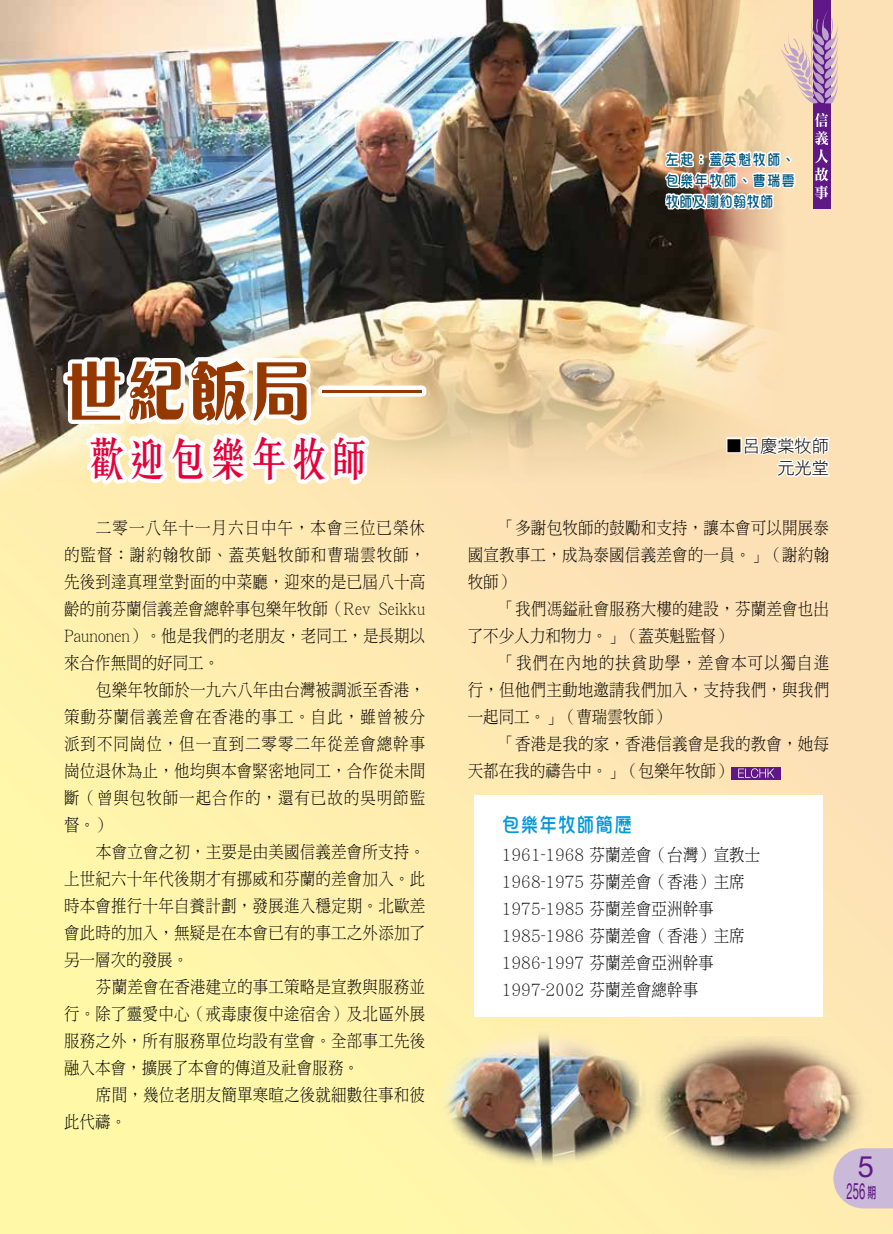
<style>
.page{position:relative;width:893px;height:1234px;background:#fff}
.page>*{position:absolute;margin:0;border:0;box-sizing:border-box;transform-origin:0 0}
.t1{font:800 66px "M Gentle HK";color:#943800;scale:.9 1}
.t2{font:500 45px "C Song 3 HK";color:#e60039;scale:.9 1}
.t3{font:29.25px "Helvetica Neue";color:#601886}
.t4{font:22.5px "Helvetica Neue";color:#601886;scale:.5 1}
.t5{font:20.25px "DF Hua Zong HK W5";letter-spacing:.025em;color:#0097db;scale:.9 1}
.t6{font:17.25px/27px "DF Ming HK W3";letter-spacing:.01em;color:#000;text-align:justify;scale:.9 1}
.t7{font:17.25px/22.5px "DF Hei HK W3";color:#000;text-align:right}
.t8{font:15px/21px "DF Hua Zong HK W5";letter-spacing:.075em;color:#005982;text-align:justify;scale:.9 1}
.s1{font-family:"DF Li Hei HK W5";font-size:15px}
</style>
<div class="page">
<div style="left:0;top:0;width:893px;height:1233px;background:linear-gradient(to right,#fff8a9,#fde0b8)"></div>
<img style="left:0;top:0;width:790px;height:491px">
<div style="left:732px;top:766px;width:49px;height:13px;background:#601886"></div>
<svg style="left:738px;top:768px;width:36px;height:9px"></svg>
<div style="left:474px;top:795px;width:349px;height:221px;background:#fff"></div>
<div style="left:318px;top:385px;width:108px;height:11px;border:9px solid #fff"></div>
<img style="left:59px;top:0;width:315px;height:520px">
<div style="left:726px;top:437px;width:16px;height:16px;border:3px solid #fff"></div>
<svg style="left:742px;top:416px;width:89px;height:63px"></svg>
<img style="left:662px;top:148px;width:135px;height:68px">
<div style="left:639px;top:1030px;width:240px;height:154px;background:#feeab2"></div>
<img style="left:661px;top:1038px;width:202px;height:133px">
<img style="left:435px;top:1017px;width:226px;height:170px">
<svg style="left:833px;top:1147px;width:60px;height:61px;background:#d1bfd3"></svg>
<div style="left:813px;top:0;width:18px;height:209px;background:#601886"></div>
<svg style="left:815px;top:113px;width:13px;height:86px"></svg>
<svg style="left:779px;top:8px;width:59px;height:95px;background:#d1afb5"></svg>
<p class="t8" style="left:666px;top:149px;width:145px">左起：蓋英魁牧師、包樂年牧師、曹瑞雲牧師及謝約翰牧師</p>
<h1 class="t1" style="left:64px;top:346px;width:399px">世紀飯局 —</h1>
<h2 class="t2" style="left:87px;top:436px;width:316px">歡迎包樂年牧師</h2>
<p class="t7" style="left:726px;top:434px;width:105px">■呂慶棠牧師元光堂</p>
<p class="t6" style="left:64px;top:514px;width:403px;text-indent:32px">二零一八年十一月六日中午，本會三位已榮休的監督：謝約翰牧師、蓋英魁牧師和曹瑞雲牧師，先後到達真理堂對面的中菜廳，迎來的是已屆八十高齡的前芬蘭信義差會總幹事包樂年牧師（Rev Seikku Paunonen）。他是我們的老朋友，老同工，是長期以來合作無間的好同工。</p>
<p class="t6" style="left:64px;top:676px;width:403px;text-indent:32px">包樂年牧師於一九六八年由台灣被調派至香港，策動芬蘭信義差會在香港的事工。自此，雖曾被分派到不同崗位，但一直到二零零二年從差會總幹事崗位退休為止，他均與本會緊密地同工，合作從未間斷（曾與包牧師一起合作的，還有已故的吳明節監督。）</p>
<p class="t6" style="left:64px;top:838px;width:403px;text-indent:32px">本會立會之初，主要是由美國信義差會所支持。上世紀六十年代後期才有挪威和芬蘭的差會加入。此時本會推行十年自養計劃，發展進入穩定期。北歐差會此時的加入，無疑是在本會已有的事工之外添加了另一層次的發展。</p>
<p class="t6" style="left:64px;top:973px;width:403px;text-indent:32px">芬蘭差會在香港建立的事工策略是宣教與服務並行。除了靈愛中心（戒毒康復中途宿舍）及北區外展服務之外，所有服務單位均設有堂會。全部事工先後融入本會，擴展了本會的傳道及社會服務。</p>
<p class="t6" style="left:64px;top:1081px;width:403px;text-indent:32px">席間，幾位老朋友簡單寒暄之後就細數往事和彼此代禱。</p>
<p class="t6" style="left:468px;top:514px;width:403px;text-indent:32px">「多謝包牧師的鼓勵和支持，讓本會可以開展泰國宣教事工，成為泰國信義差會的一員。」（謝約翰牧師）</p>
<p class="t6" style="left:468px;top:595px;width:403px;text-indent:32px">「我們馮鎰社會服務大樓的建設，芬蘭差會也出了不少人力和物力。」（蓋英魁監督）</p>
<p class="t6" style="left:468px;top:649px;width:403px;text-indent:32px">「我們在內地的扶貧助學，差會本可以獨自進行，但他們主動地邀請我們加入，支持我們，與我們一起同工。」（曹瑞雲牧師）</p>
<p class="t6" style="left:468px;top:729px;width:403px;text-indent:32px">「香港是我的家，香港信義會是我的教會，她每天都在我的禱告中。」（包樂年牧師）</p>
<p class="t5" style="left:502px;top:813px;width:146px">包樂年牧師簡歷</p>
<p class="t6" style="left:502px;top:840px;width:289px;text-align:left">1961-1968 芬蘭差會（台灣）宣教士<br>1968-1975 芬蘭差會（香港）主席<br>1975-1985 芬蘭差會亞洲幹事<br>1985-1986 芬蘭差會（香港）主席<br>1986-1997 芬蘭差會亞洲幹事<br>1997-2002 芬蘭差會總幹事</p>
<h3 class="t3" style="left:858px;top:1145px;width:18px">5</h3>
<h3 class="t4" style="left:847px;top:1174px;width:62px">256 <span class="s1">期</span></h3>
</div>
